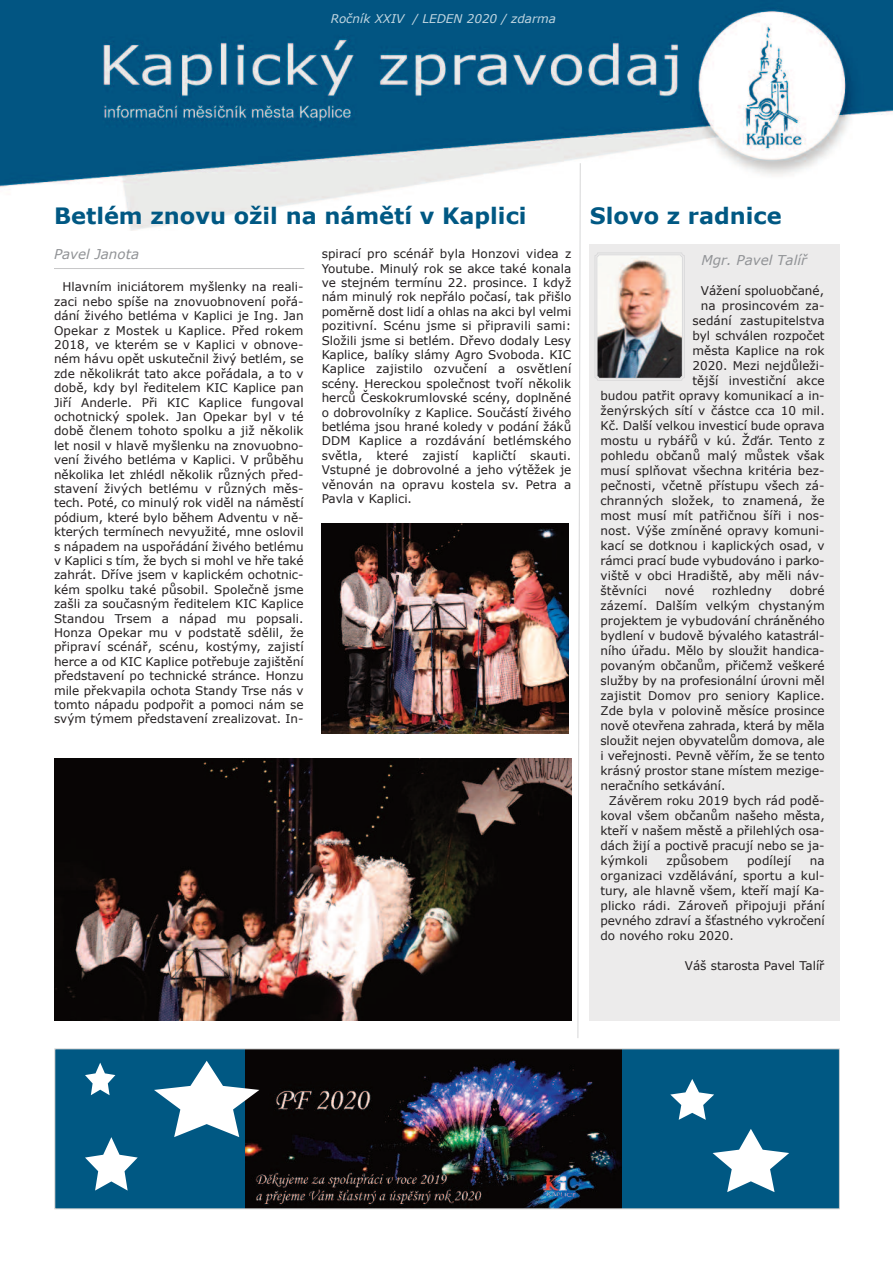
<style>
.page{position:relative;width:893px;height:1263px;background:#fff}
.page>*{position:absolute;margin:0;border:0;box-sizing:border-box;transform-origin:0 0}
.t1{font:700 22.5px "Verdana";color:#005883}
.t2{font:italic 13.5px "Verdana";color:#919396}
.t3{font:12px/14.4px "Verdana";color:#231f20;text-align:justify}
.t4{font:italic 12px "Verdana";color:rgb(255 255 255/.76)}
</style>
<div class="page">
<img style="left:0;top:0;width:893px;height:231px">
<div style="left:589px;top:244px;width:251px;height:777px;background:#ecebeb"></div>
<img style="left:595px;top:252px;width:90px;height:129px">
<div style="left:596px;top:254px;width:87px;height:125px;border:1px solid #b0b1b5;border-radius:2px"></div>
<svg style="left:577px;top:162px;width:4px;height:876px"></svg>
<img style="left:54px;top:758px;width:517px;height:263px">
<hr style="left:54px;top:268px;width:250px;height:1px;background:#c8c8c9">
<div style="left:55px;top:1049px;width:784px;height:159px;background:#005883"></div>
<img style="left:246px;top:1051px;width:375px;height:156px">
<img style="left:322px;top:523px;width:246px;height:210px">
<svg style="left:154px;top:1061px;width:105px;height:76px"></svg>
<svg style="left:85px;top:1137px;width:53px;height:53px"></svg>
<svg style="left:85px;top:1062px;width:30px;height:33px"></svg>
<svg style="left:713px;top:1129px;width:76px;height:63px"></svg>
<svg style="left:670px;top:1079px;width:44px;height:41px"></svg>
<p class="t4" style="left:331px;top:11px;width:227px">Ročník XXIV / LEDEN 2020 / zdarma</p>
<h1 class="t1" style="left:54px;top:201px;width:474px">Betlém znovu ožil na námětí v Kaplici</h1>
<p class="t2" style="left:54px;top:246px;width:87px">Pavel Janota</p>
<p class="t3" style="left:322px;top:246px;width:251px">spirací pro scénář byla Honzovi videa z Youtube. Minulý rok se akce také konala ve stejném termínu 22. prosince. I když nám minulý rok nepřálo počasí, tak přišlo poměrně dost lidí a ohlas na akci byl velmi pozitivní. Scénu jsme si připravili sami:<br>Složili jsme si betlém. Dřevo dodaly Lesy Kaplice, balíky slámy Agro Svoboda. KIC Kaplice zajistilo ozvučení a osvětlení scény. Hereckou společnost tvoří několik herců Českokrumlovské scény, doplněné o dobrovolníky z Kaplice. Součástí živého betléma jsou hrané koledy v podání žáků DDM Kaplice a rozdávání betlémského světla, které zajistí kapličtí skauti.<br>Vstupné je dobrovolné a jeho výtěžek je věnován na opravu kostela sv. Petra a Pavla v Kaplici.</p>
<p class="t3" style="left:54px;top:279px;width:251px;text-indent:9px">Hlavním iniciátorem myšlenky na reali&shy;zaci nebo spíše na znovuobnovení pořá&shy;dání živého betléma v Kaplici je Ing. Jan Opekar z Mostek u Kaplice. Před rokem 2018, ve kterém se v Kaplici v obnove&shy;ném hávu opět uskutečnil živý betlém, se zde několikrát tato akce pořádala, a to v době, kdy byl ředitelem KIC Kaplice pan Jiří Anderle. Při KIC Kaplice fungoval ochotnický spolek. Jan Opekar byl v té době členem tohoto spolku a již několik let nosil v hlavě myšlenku na znovuobno&shy;vení živého betléma v Kaplici. V průběhu několika let zhlédl několik různých před&shy;stavení živých betlému v různých měs&shy;tech. Poté, co minulý rok viděl na náměstí pódium, které bylo během Adventu v ně&shy;kterých termínech nevyužité, mne oslovil s nápadem na uspořádání živého betlému v Kaplici s tím, že bych si mohl ve hře také zahrát. Dříve jsem v kaplickém ochotnic&shy;kém spolku také působil. Společně jsme zašli za současným ředitelem KIC Kaplice Standou Trsem a nápad mu popsali.<br>Honza Opekar mu v podstatě sdělil, že připraví scénář, scénu, kostýmy, zajistí herce a od KIC Kaplice potřebuje zajištění představení po technické stránce. Honzu mile překvapila ochota Standy Trse nás v tomto nápadu podpořit a pomoci nám se svým týmem představení zrealizovat. In-</p>
<h1 class="t1" style="left:590px;top:201px;width:193px">Slovo z radnice</h1>
<p class="t2" style="left:701px;top:251px;width:107px">Mgr. Pavel Talíř</p>
<p class="t3" style="left:701px;top:283px;width:125px">Vážení spoluobčané,</p>
<p class="t3" style="left:701px;top:298px;width:125px">na prosincovém za-</p>
<p class="t3" style="left:692px;top:313px;width:134px">sedání zastupitelstva</p>
<p class="t3" style="left:692px;top:328px;width:134px">byl schválen rozpočet</p>
<p class="t3" style="left:692px;top:343px;width:134px">města Kaplice na rok</p>
<p class="t3" style="left:692px;top:358px;width:134px">2020. Mezi nejdůleži-</p>
<p class="t3" style="left:692px;top:373px;width:134px">tější investiční akce</p>
<p class="t3" style="left:600px;top:388px;width:226px">budou patřit opravy komunikací a in-</p>
<p class="t3" style="left:600px;top:403px;width:226px">ženýrských sítí v částce cca 10 mil.</p>
<p class="t3" style="left:600px;top:418px;width:226px">Kč. Další velkou investicí bude oprava</p>
<p class="t3" style="left:600px;top:433px;width:226px">mostu u rybářů v kú. Žďár. Tento z</p>
<p class="t3" style="left:600px;top:448px;width:226px">pohledu občanů malý můstek však</p>
<p class="t3" style="left:600px;top:463px;width:226px">musí splňovat všechna kritéria bez-</p>
<p class="t3" style="left:600px;top:478px;width:226px">pečnosti, včetně přístupu všech zá-</p>
<p class="t3" style="left:600px;top:493px;width:226px">chranných složek, to znamená, že</p>
<p class="t3" style="left:600px;top:508px;width:226px">most musí mít patřičnou šíři i nos-</p>
<p class="t3" style="left:600px;top:523px;width:226px">nost. Výše zmíněné opravy komuni-</p>
<p class="t3" style="left:600px;top:538px;width:226px">kací se dotknou i kaplických osad, v</p>
<p class="t3" style="left:600px;top:553px;width:226px">rámci prací bude vybudováno i parko-</p>
<p class="t3" style="left:600px;top:568px;width:226px">viště v obci Hradiště, aby měli náv-</p>
<p class="t3" style="left:600px;top:583px;width:48px">štěvníci</p>
<p class="t3" style="left:665px;top:583px;width:31px">nové</p>
<p class="t3" style="left:712px;top:583px;width:61px">rozhledny</p>
<p class="t3" style="left:600px;top:582px;width:226px;line-height:15px;text-indent:189px">dobré zázemí. Dalším velkým chystaným projektem je vybudování chráněného bydlení v budově bývalého katastrál&shy;ního úřadu. Mělo by sloužit handica&shy;povaným občanům, přičemž veškeré služby by na profesionální úrovni měl zajistit Domov pro seniory Kaplice.<br>Zde byla v polovině měsíce prosince nově otevřena zahrada, která by měla sloužit nejen obyvatelům domova, ale i veřejnosti. Pevně věřím, že se tento krásný prostor stane místem mezige&shy;neračního setkávání.</p>
<p class="t3" style="left:600px;top:792px;width:226px;line-height:15px;text-indent:9px">Závěrem roku 2019 bych rád podě&shy;koval všem občanům našeho města, kteří v našem městě a přilehlých osa&shy;dách žijí a poctivě pracují nebo se ja&shy;kýmkoli</p>
<p class="t3" style="left:666px;top:853px;width:64px">způsobem</p>
<p class="t3" style="left:747px;top:853px;width:46px">podílejí</p>
<p class="t3" style="left:600px;top:852px;width:226px;line-height:15px;text-indent:209px">na organizaci vzdělávání, sportu a kul&shy;tury, ale hlavně všem, kteří mají Ka&shy;plicko rádi. Zároveň připojuji přání pevného zdraví a šťastného vykročení do nového roku 2020.</p>
<p class="t3" style="left:685px;top:958px;width:141px">Váš starosta Pavel Talíř</p>
</div>
